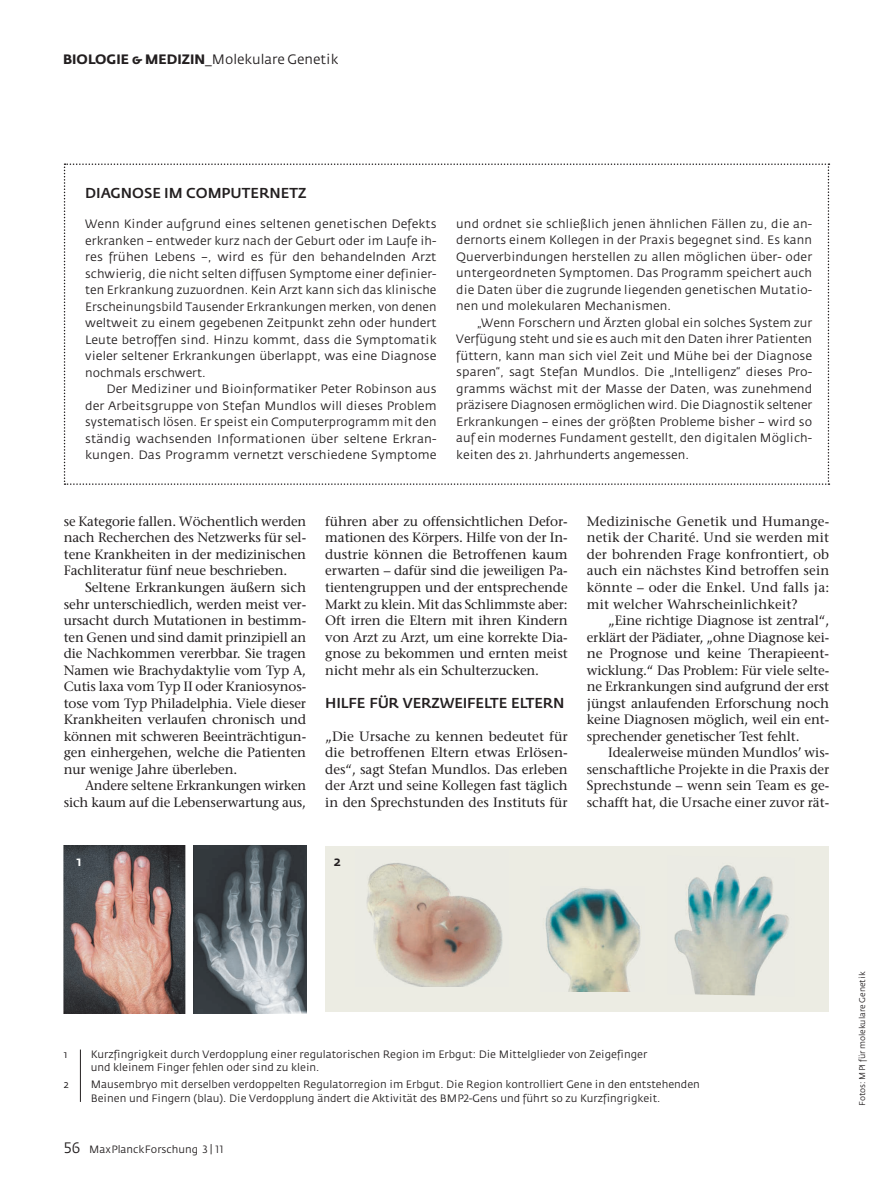
<style>
.page{position:relative;width:893px;height:1191px;background:#fff}
.page>*{position:absolute;margin:0;border:0;box-sizing:border-box;transform-origin:0 0}
.t1{font:500 14.25px "Fedra Sans";letter-spacing:-.01em;color:#231f20}
.t2{font:13.5px/16.5px "Stone Serif";letter-spacing:-.01em;color:#231f20;text-align:justify}
.t3{font:13.5px "Stone Serif";letter-spacing:.01em;color:#231f20}
.t4{font:13.5px "Fedra Sans";color:#231f20}
.t5{font:500 13.5px "Fedra Sans";color:#fff}
.t6{font:500 13.5px "Fedra Sans";color:#231f20}
.t7{font:12px "Fedra Sans";letter-spacing:.005em;color:#231f20}
.t8{font:10.65px/13.6px "Fedra Sans";color:#231f20}
.t9{font:10.5px "Fedra Sans";color:#231f20}
.t10{font:8.25px "Fedra Sans";color:#231f20}
.s1{font-weight:700}
.s2{font-family:"Fedra Sans Book SC"}
.s3{font-family:"Fedra Sans Book SC";font-size:15px}
</style>
<div class="page">
<svg style="left:64px;top:163px;width:765px;height:322px"></svg>
<hr style="left:80px;top:1049px;width:1px;height:53px;background:#231f20">
<div style="left:325px;top:845px;width:504px;height:166px;background:#ecece3"></div>
<img style="left:64px;top:845px;width:242px;height:168px">
<img style="left:367px;top:863px;width:136px;height:123px">
<img style="left:674px;top:865px;width:115px;height:131px">
<img style="left:545px;top:888px;width:96px;height:103px">
<div style="left:185px;top:840px;width:8px;height:187px;background:#fff"></div>
<p class="t4" style="left:63px;top:54px;width:277px"><span class="s1">BIOLOGIE &amp; MEDIZIN</span>_Molekulare Genetik</p>
<p class="t1" style="left:85px;top:187px;width:223px">DIAGNOSE IM COMPUTERNETZ</p>
<p class="t7" style="left:85px;top:219px;width:353px">Wenn Kinder aufgrund eines seltenen genetischen Defekts</p>
<p class="t7" style="left:85px;top:236px;width:353px">erkranken – entweder kurz nach der Geburt oder im Laufe ih-</p>
<p class="t7" style="left:85px;top:252px;width:353px">res frühen Lebens –, wird es für den behandelnden Arzt</p>
<p class="t7" style="left:85px;top:269px;width:353px">schwierig, die nicht selten diffusen Symptome einer definier-</p>
<p class="t7" style="left:85px;top:285px;width:353px">ten Erkrankung zuzuordnen. Kein Arzt kann sich das klinische</p>
<p class="t7" style="left:85px;top:302px;width:353px">Erscheinungsbild Tausender Erkrankungen merken, von denen</p>
<p class="t7" style="left:85px;top:318px;width:353px">weltweit zu einem gegebenen Zeitpunkt zehn oder hundert</p>
<p class="t7" style="left:85px;top:335px;width:353px">Leute betroffen sind. Hinzu kommt, dass die Symptomatik</p>
<p class="t7" style="left:85px;top:351px;width:353px">vieler seltener Erkrankungen überlappt, was eine Diagnose</p>
<p class="t7" style="left:85px;top:368px;width:122px">nochmals erschwert.</p>
<p class="t7" style="left:106px;top:384px;width:332px">Der Mediziner und Bioinformatiker Peter Robinson aus</p>
<p class="t7" style="left:85px;top:401px;width:353px">der Arbeitsgruppe von Stefan Mundlos will dieses Problem</p>
<p class="t7" style="left:85px;top:417px;width:353px">systematisch lösen. Er speist ein Computerprogramm mit den</p>
<p class="t7" style="left:85px;top:434px;width:353px">ständig wachsenden Informationen über seltene Erkran-</p>
<p class="t7" style="left:85px;top:450px;width:353px">kungen. Das Programm vernetzt verschiedene Symptome</p>
<p class="t7" style="left:456px;top:219px;width:357px">und ordnet sie schließlich jenen ähnlichen Fällen zu, die an-</p>
<p class="t7" style="left:456px;top:235px;width:357px">dernorts einem Kollegen in der Praxis begegnet sind. Es kann</p>
<p class="t7" style="left:456px;top:252px;width:357px">Querverbindungen herstellen zu allen möglichen über- oder</p>
<p class="t7" style="left:456px;top:268px;width:357px">untergeordneten Symptomen. Das Programm speichert auch</p>
<p class="t7" style="left:456px;top:285px;width:357px">die Daten über die zugrunde liegenden genetischen Mutatio-</p>
<p class="t7" style="left:456px;top:301px;width:216px">nen und molekularen Mechanismen.</p>
<p class="t7" style="left:477px;top:318px;width:336px">„Wenn Forschern und Ärzten global ein solches System zur</p>
<p class="t7" style="left:456px;top:334px;width:357px">Verfügung steht und sie es auch mit den Daten ihrer Patienten</p>
<p class="t7" style="left:456px;top:351px;width:357px">füttern, kann man sich viel Zeit und Mühe bei der Diagnose</p>
<p class="t7" style="left:456px;top:367px;width:357px">sparen“, sagt Stefan Mundlos. Die „Intelligenz“ dieses Pro-</p>
<p class="t7" style="left:456px;top:384px;width:357px">gramms wächst mit der Masse der Daten, was zunehmend</p>
<p class="t7" style="left:456px;top:400px;width:357px">präzisere Diagnosen ermöglichen wird. Die Diagnostik seltener</p>
<p class="t7" style="left:456px;top:417px;width:357px">Erkrankungen – eines der größten Probleme bisher – wird so</p>
<p class="t7" style="left:456px;top:433px;width:357px">auf ein modernes Fundament gestellt, den digitalen Möglich-</p>
<p class="t7" style="left:456px;top:450px;width:234px">keiten des 21. Jahrhunderts angemessen.</p>
<p class="t2" style="left:64px;top:514px;width:244px">se Kategorie fallen. Wöchentlich werden</p>
<p class="t2" style="left:64px;top:531px;width:244px">nach Recherchen des Netzwerks für sel-</p>
<p class="t2" style="left:64px;top:547px;width:244px">tene Krankheiten in der medizinischen</p>
<p class="t2" style="left:64px;top:564px;width:225px">Fachliteratur fünf neue beschrieben.</p>
<p class="t2" style="left:85px;top:580px;width:223px">Seltene Erkrankungen äußern sich</p>
<p class="t2" style="left:64px;top:597px;width:244px">sehr unterschiedlich, werden meist ver-</p>
<p class="t2" style="left:64px;top:613px;width:244px">ursacht durch Mutationen in bestimm-</p>
<p class="t2" style="left:64px;top:630px;width:244px">ten Genen und sind damit prinzipiell an</p>
<p class="t2" style="left:64px;top:646px;width:244px">die Nachkommen vererbbar. Sie tragen</p>
<p class="t2" style="left:64px;top:663px;width:244px">Namen wie Brachydaktylie vom Typ A,</p>
<p class="t2" style="left:64px;top:679px;width:244px">Cutis laxa vom Typ II oder Kraniosynos-</p>
<p class="t2" style="left:64px;top:696px;width:244px">tose vom Typ Philadelphia. Viele dieser</p>
<p class="t2" style="left:64px;top:712px;width:244px">Krankheiten verlaufen chronisch und</p>
<p class="t2" style="left:64px;top:729px;width:244px">können mit schweren Beeinträchtigun-</p>
<p class="t2" style="left:64px;top:745px;width:244px">gen einhergehen, welche die Patienten</p>
<p class="t2" style="left:64px;top:762px;width:175px">nur wenige Jahre überleben.</p>
<p class="t2" style="left:85px;top:778px;width:223px">Andere seltene Erkrankungen wirken</p>
<p class="t2" style="left:64px;top:795px;width:244px">sich kaum auf die Lebenserwartung aus,</p>
<p class="t2" style="left:325px;top:514px;width:244px">führen aber zu offensichtlichen Defor&shy;mationen des Körpers. Hilfe von der In&shy;dustrie können die Betroffenen kaum erwarten – dafür sind die jeweiligen Pa&shy;tientengruppen und der entsprechende Markt zu klein. Mit das Schlimmste aber:<br>Oft irren die Eltern mit ihren Kindern von Arzt zu Arzt, um eine korrekte Dia&shy;gnose zu bekommen und ernten meist nicht mehr als ein Schulterzucken.</p>
<p class="t1" style="left:325px;top:697px;width:241px">HILFE FÜR VERZWEIFELTE ELTERN</p>
<p class="t2" style="left:325px;top:729px;width:244px">„Die Ursache zu kennen bedeutet für die betroffenen Eltern etwas Erlösen&shy;des“, sagt Stefan Mundlos. Das erleben der Arzt und seine Kollegen fast täglich in den Sprechstunden des Instituts für</p>
<p class="t5" style="left:77px;top:855px;width:7px">1</p>
<p class="t6" style="left:334px;top:855px;width:9px">2</p>
<p class="t3" style="left:587px;top:516px;width:244px">Medizinische Genetik und Humange-</p>
<p class="t3" style="left:587px;top:532px;width:244px">netik der Charité. Und sie werden mit</p>
<p class="t3" style="left:587px;top:549px;width:244px">der bohrenden Frage konfrontiert, ob</p>
<p class="t3" style="left:587px;top:565px;width:244px">auch ein nächstes Kind betroffen sein</p>
<p class="t3" style="left:587px;top:582px;width:244px">könnte – oder die Enkel. Und falls ja:</p>
<p class="t3" style="left:587px;top:598px;width:212px">mit welcher Wahrscheinlichkeit?</p>
<p class="t2" style="left:608px;top:613px;width:223px">„Eine richtige Diagnose ist zentral“,</p>
<p class="t2" style="left:587px;top:630px;width:244px">erklärt der Pädiater, „ohne Diagnose kei-</p>
<p class="t2" style="left:587px;top:646px;width:244px">ne Prognose und keine Therapieent-</p>
<p class="t2" style="left:587px;top:663px;width:244px">wicklung.“ Das Problem: Für viele selte-</p>
<p class="t2" style="left:587px;top:679px;width:244px">ne Erkrankungen sind aufgrund der erst</p>
<p class="t2" style="left:587px;top:696px;width:244px">jüngst anlaufenden Erforschung noch</p>
<p class="t2" style="left:587px;top:712px;width:244px">keine Diagnosen möglich, weil ein ent-</p>
<p class="t2" style="left:587px;top:729px;width:214px">sprechender genetischer Test fehlt.</p>
<p class="t2" style="left:608px;top:745px;width:223px">Idealerweise münden Mundlos’ wis-</p>
<p class="t2" style="left:587px;top:762px;width:244px">senschaftliche Projekte in die Praxis der</p>
<p class="t2" style="left:587px;top:778px;width:244px">Sprechstunde – wenn sein Team es ge-</p>
<p class="t2" style="left:587px;top:795px;width:244px">schafft hat, die Ursache einer zuvor rät-</p>
<p class="t8" style="left:64px;top:1048px;width:5px">1</p>
<p class="t8" style="left:91px;top:1048px;width:558px">Kurzfingrigkeit durch Verdopplung einer regulatorischen Region im Erbgut: Die Mittelglieder von Zeigefinger und kleinem Finger fehlen oder sind zu klein.</p>
<p class="t8" style="left:64px;top:1078px;width:6px">2</p>
<p class="t8" style="left:91px;top:1078px;width:611px">Mausembryo mit derselben verdoppelten Regulatorregion im Erbgut. Die Region kontrolliert Gene in den entstehenden<br>Beinen und Fingern (blau). Die Verdopplung ändert die Aktivität des BMP<span class="s2">2</span>-Gens und führt so zu Kurzfingrigkeit.</p>
<p class="t9" style="left:64px;top:1145px;width:161px"><span class="s3">56</span> MaxPlanckForschung <span class="s2">3 | 11</span></p>
<p class="t10" style="left:859px;top:1106px;width:136px;rotate:-90deg">Fotos: MPI für molekulare Genetik</p>
</div>
